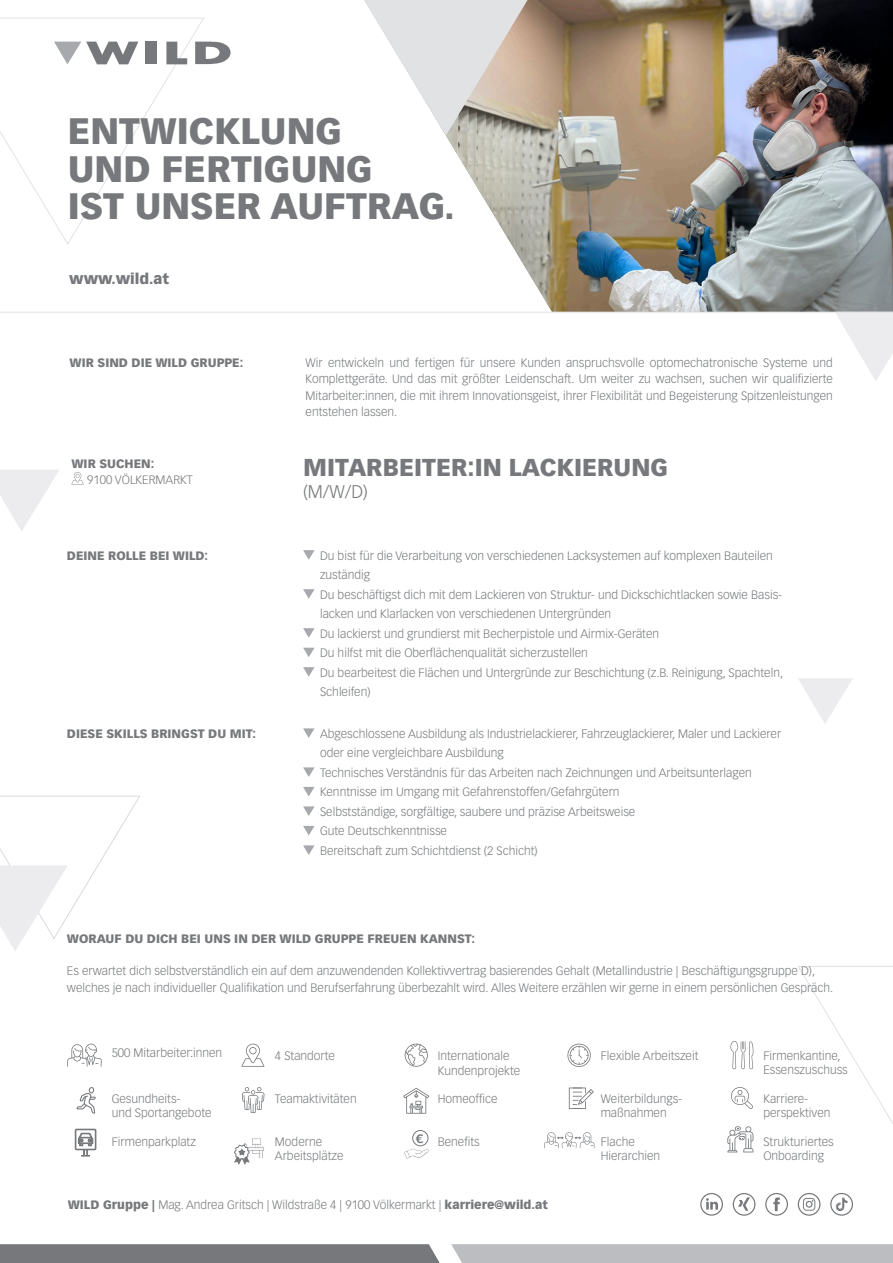
<style>
.page{position:relative;width:893px;height:1263px;background:#fff}
.page>*{position:absolute;margin:0;border:0;box-sizing:border-box;transform-origin:0 0}
.t1{font:900 36.15px "Vectora LT Std";color:#76787b}
.t2{font:900 24px "Vectora LT Std";color:#76787b}
.t3{font:300 18px "Vectora LT Std";color:#76787b}
.t4{font:900 14.7px "Vectora LT Std";color:#76787b}
.t5{font:300 12px/16.5px "Vectora LT Std";color:#76787b}
.t6{font:900 12px "Vectora LT Std";color:#76787b}
.t7{font:700 12px "Vectora LT Std";color:#76787b}
.s1{font-weight:900}
</style>
<div class="page">
<img style="left:446px;top:0;width:447px;height:312px">
<svg style="left:0;top:17px;width:205px;height:228px"></svg>
<svg style="left:364px;top:0;width:164px;height:136px"></svg>
<div style="left:451px;top:1244px;width:442px;height:19px;background:#bcbdc0"></div>
<div style="left:0;top:1244px;width:440px;height:19px;background:#76787b"></div>
<svg style="left:836px;top:313px;width:57px;height:68px"></svg>
<svg style="left:0;top:470px;width:59px;height:61px"></svg>
<svg style="left:798px;top:678px;width:55px;height:45px"></svg>
<hr style="left:0;top:312px;width:893px;height:1px;background:#e1e2e4">
<svg style="left:0;top:795px;width:140px;height:156px"></svg>
<svg style="left:195px;top:42px;width:36px;height:22px"></svg>
<div style="left:146px;top:42px;width:11px;height:22px;background:#76787b"></div>
<svg style="left:166px;top:42px;width:21px;height:22px"></svg>
<svg style="left:54px;top:42px;width:84px;height:22px"></svg>
<svg style="left:765px;top:1193px;width:23px;height:23px"></svg>
<svg style="left:700px;top:1193px;width:23px;height:23px"></svg>
<svg style="left:733px;top:1193px;width:22px;height:23px"></svg>
<svg style="left:797px;top:966px;width:96px;height:250px"></svg>
<svg style="left:71px;top:472px;width:13px;height:12px"></svg>
<svg style="left:242px;top:1087px;width:22px;height:26px"></svg>
<svg style="left:731px;top:1087px;width:22px;height:22px"></svg>
<svg style="left:241px;top:1043px;width:23px;height:24px"></svg>
<svg style="left:567px;top:1044px;width:24px;height:23px"></svg>
<svg style="left:67px;top:1044px;width:35px;height:23px"></svg>
<svg style="left:405px;top:1044px;width:23px;height:23px"></svg>
<svg style="left:569px;top:1087px;width:25px;height:22px"></svg>
<svg style="left:77px;top:1087px;width:19px;height:27px"></svg>
<svg style="left:730px;top:1041px;width:23px;height:28px"></svg>
<svg style="left:403px;top:1088px;width:26px;height:26px"></svg>
<svg style="left:75px;top:1129px;width:21px;height:27px"></svg>
<div style="left:412px;top:1130px;width:16px;height:16px;border:1px solid #76787b;border-radius:50%"></div>
<svg style="left:404px;top:1149px;width:25px;height:10px"></svg>
<svg style="left:544px;top:1132px;width:50px;height:16px"></svg>
<svg style="left:727px;top:1126px;width:26px;height:26px"></svg>
<svg style="left:234px;top:1138px;width:30px;height:27px"></svg>
<svg style="left:303px;top:728px;width:12px;height:10px"></svg>
<svg style="left:303px;top:767px;width:12px;height:10px"></svg>
<svg style="left:303px;top:787px;width:12px;height:9px"></svg>
<svg style="left:303px;top:806px;width:12px;height:10px"></svg>
<svg style="left:303px;top:826px;width:12px;height:9px"></svg>
<svg style="left:303px;top:845px;width:12px;height:10px"></svg>
<svg style="left:303px;top:550px;width:12px;height:10px"></svg>
<svg style="left:303px;top:589px;width:12px;height:10px"></svg>
<svg style="left:303px;top:628px;width:12px;height:10px"></svg>
<svg style="left:303px;top:648px;width:12px;height:9px"></svg>
<svg style="left:303px;top:667px;width:12px;height:10px"></svg>
<p class="t1" style="left:68px;top:109px;width:276px">ENTWICKLUNG</p>
<p class="t1" style="left:68px;top:146px;width:307px">UND FERTIGUNG</p>
<p class="t1" style="left:68px;top:184px;width:389px">IST UNSER AUFTRAG.</p>
<p class="t4" style="left:69px;top:269px;width:101px">www.wild.at</p>
<p class="t6" style="left:70px;top:355px;width:175px">WIR SIND DIE WILD GRUPPE:</p>
<p class="t5" style="left:306px;top:354px;width:529px;text-align:justify">Wir entwickeln und fertigen für unsere Kunden anspruchsvolle optomechatronische Systeme und Komplettgeräte. Und das mit größter Leidenschaft. Um weiter zu wachsen, suchen wir qualifizierte Mitarbeiter:innen, die mit ihrem Innovationsgeist, ihrer Flexibilität und Begeisterung Spitzenleistungen entstehen lassen.</p>
<p class="t6" style="left:71px;top:456px;width:84px">WIR SUCHEN:</p>
<p class="t5" style="left:87px;top:472px;width:107px">9100 VÖLKERMARKT</p>
<p class="t2" style="left:303px;top:453px;width:367px">MITARBEITER:IN LACKIERUNG</p>
<p class="t3" style="left:303px;top:481px;width:66px">(M/W/D)</p>
<p class="t6" style="left:67px;top:548px;width:143px">DEINE ROLLE BEI WILD:</p>
<p class="t5" style="left:320px;top:546px;width:454px;line-height:19.5px">Du bist für die Verarbeitung von verschiedenen Lacksystemen auf komplexen Bauteilen zuständig</p>
<p class="t5" style="left:320px;top:585px;width:464px;line-height:19.5px">Du beschäftigst dich mit dem Lackieren von Struktur- und Dickschichtlacken sowie Basis&shy;lacken und Klarlacken von verschiedenen Untergründen</p>
<p class="t5" style="left:320px;top:625px;width:341px">Du lackierst und grundierst mit Becherpistole und Airmix-Geräten</p>
<p class="t5" style="left:320px;top:645px;width:269px">Du hilfst mit die Oberflächenqualität sicherzustellen</p>
<p class="t5" style="left:320px;top:663px;width:464px;line-height:19.5px">Du bearbeitest die Flächen und Untergründe zur Beschichtung (z.B. Reinigung, Spachteln,<br>Schleifen)</p>
<p class="t6" style="left:67px;top:726px;width:191px">DIESE SKILLS BRINGST DU MIT:</p>
<p class="t5" style="left:320px;top:724px;width:463px;line-height:19.5px">Abgeschlossene Ausbildung als Industrielackierer, Fahrzeuglackierer, Maler und Lackierer oder eine vergleichbare Ausbildung</p>
<p class="t5" style="left:320px;top:765px;width:433px">Technisches Verständnis für das Arbeiten nach Zeichnungen und Arbeitsunterlagen</p>
<p class="t5" style="left:320px;top:784px;width:301px">Kenntnisse im Umgang mit Gefahrenstoffen/Gefahrgütern</p>
<p class="t5" style="left:320px;top:804px;width:317px">Selbstständige, sorgfältige, saubere und präzise Arbeitsweise</p>
<p class="t5" style="left:320px;top:823px;width:128px">Gute Deutschkenntnisse</p>
<p class="t5" style="left:320px;top:843px;width:219px">Bereitschaft zum Schichtdienst (2 Schicht)</p>
<p class="t6" style="left:67px;top:931px;width:409px">WORAUF DU DICH BEI UNS IN DER WILD GRUPPE FREUEN KANNST:</p>
<p class="t5" style="left:67px;top:963px;width:768px">Es erwartet dich selbstverständlich ein auf dem anzuwendenden Kollektivvertrag basierendes Gehalt (Metallindustrie | Beschäftigungsgruppe D), welches je nach individueller Qualifikation und Berufserfahrung überbezahlt wird. Alles Weitere erzählen wir gerne in einem persönlichen Gespräch.</p>
<p class="t5" style="left:112px;top:1045px;width:112px">500 Mitarbeiter:innen</p>
<p class="t5" style="left:275px;top:1047px;width:62px">4 Standorte</p>
<p class="t5" style="left:438px;top:1048px;width:73px">Internationale</p>
<p class="t5" style="left:601px;top:1047px;width:99px">Flexible Arbeitszeit</p>
<p class="t5" style="left:438px;top:1062px;width:84px">Kundenprojekte</p>
<p class="t5" style="left:763px;top:1047px;width:79px">Firmenkantine,</p>
<p class="t5" style="left:763px;top:1062px;width:86px">Essenszuschuss</p>
<p class="t5" style="left:112px;top:1090px;width:70px">Gesundheits-</p>
<p class="t5" style="left:438px;top:1090px;width:61px">Homeoffice</p>
<p class="t5" style="left:112px;top:1105px;width:101px">und Sportangebote</p>
<p class="t5" style="left:112px;top:1134px;width:86px">Firmenparkplatz</p>
<p class="t5" style="left:275px;top:1134px;width:49px">Moderne</p>
<p class="t5" style="left:275px;top:1148px;width:70px">Arbeitsplätze</p>
<p class="t5" style="left:275px;top:1090px;width:83px">Teamaktivitäten</p>
<p class="t5" style="left:601px;top:1090px;width:83px">Weiterbildungs-</p>
<p class="t5" style="left:601px;top:1105px;width:68px">maßnahmen</p>
<p class="t7" style="left:416px;top:1131px;width:9px">€</p>
<p class="t5" style="left:438px;top:1134px;width:44px">Benefits</p>
<p class="t5" style="left:601px;top:1134px;width:36px">Flache</p>
<p class="t5" style="left:601px;top:1148px;width:61px">Hierarchien</p>
<p class="t5" style="left:763px;top:1090px;width:46px">Karriere-</p>
<p class="t5" style="left:763px;top:1105px;width:69px">perspektiven</p>
<p class="t5" style="left:763px;top:1134px;width:72px">Strukturiertes</p>
<p class="t5" style="left:763px;top:1148px;width:62px">Onboarding</p>
<p class="t5" style="left:68px;top:1196px;width:482px"><span class="s1">WILD Gruppe |</span> Mag. Andrea Gritsch | Wildstraße 4 | 9100 Völkermarkt | <span class="s1">karriere@wild.at</span></p>
</div>
